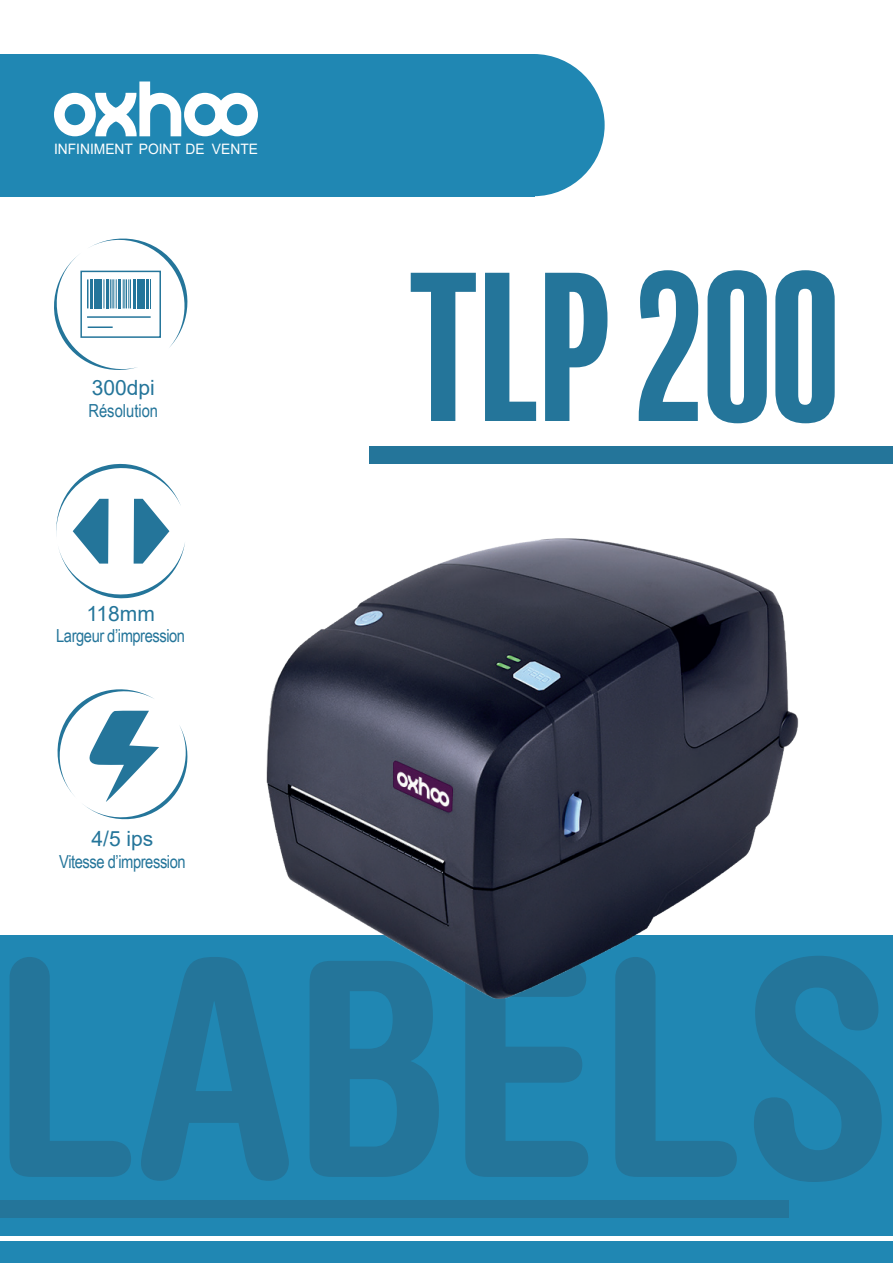
<style>
.page{position:relative;width:893px;height:1263px;background:#fff}
.page>*{position:absolute;margin:0;border:0;box-sizing:border-box;transform-origin:0 0}
.t1{font:condensed 195px "Balboa";color:#24759a}
.t2{font:21px "Arial";color:#24759a}
.t3{font:18px "Arial Narrow";letter-spacing:-.025em;color:#24759a}
.t4{font:18px "Arial Narrow";color:#24759a}
.t5{font:14.4px "Arial";color:#fff;scale:.96 1}
</style>
<div class="page">
<div style="left:462px;top:54px;width:143px;height:142px;background:#2087b3;border-radius:50%"></div>
<div style="left:0;top:54px;width:534px;height:142px;background:#2087b3"></div>
<div style="left:0;top:935px;width:893px;height:328px;background:#2087b3"></div>
<svg style="left:10px;top:957px;width:872px;height:225px"></svg>
<svg style="left:54px;top:81px;width:204px;height:55px"></svg>
<svg style="left:57px;top:689px;width:131px;height:131px"></svg>
<svg style="left:56px;top:463px;width:129px;height:136px"></svg>
<svg style="left:54px;top:238px;width:134px;height:132px"></svg>
<img style="left:234px;top:538px;width:600px;height:495px">
<div style="left:0;top:1200px;width:788px;height:18px;background:#24759a"></div>
<div style="left:370px;top:446px;width:523px;height:18px;background:#24759a"></div>
<div style="left:0;top:1236px;width:893px;height:5px;background:#fff"></div>
<p class="t5" style="left:54px;top:139px;width:214px">INFINIMENT POINT DE VENTE</p>
<p class="t2" style="left:92px;top:373px;width:65px">300dpi</p>
<p class="t4" style="left:88px;top:397px;width:71px">Résolution</p>
<p class="t2" style="left:86px;top:599px;width:70px">118mm</p>
<p class="t3" style="left:56px;top:623px;width:130px">Largeur d’impression</p>
<p class="t2" style="left:92px;top:824px;width:63px">4/5 ips</p>
<p class="t3" style="left:59px;top:848px;width:128px">Vitesse d’impression</p>
<h1 class="t1" style="left:408px;top:248px;width:432px">TLP 200</h1>
</div>
